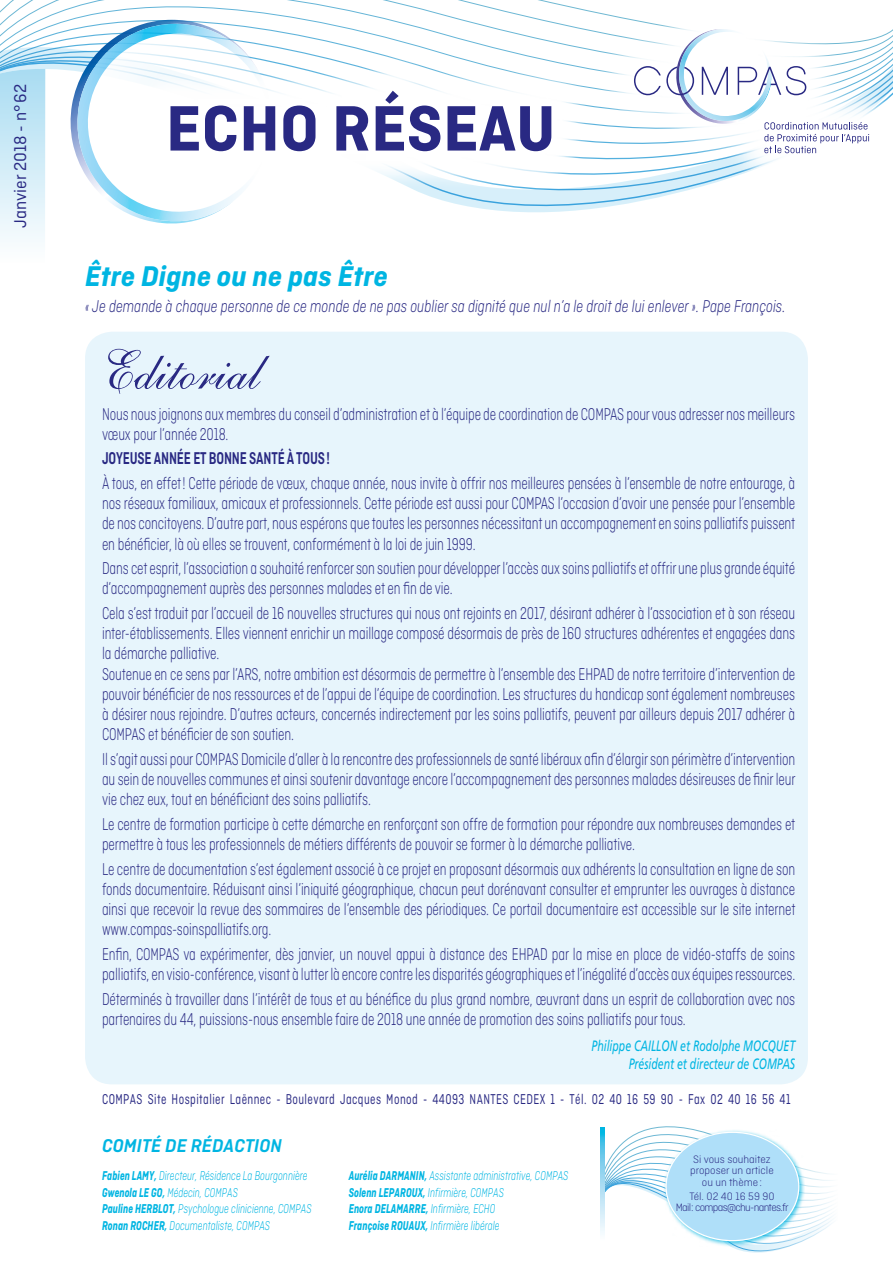
<style>
.page{position:relative;width:893px;height:1263px;background:#fff}
.page>*{position:absolute;margin:0;border:0;box-sizing:border-box;transform-origin:0 0}
.t1{font:700 67.5px "Ciutadella";color:#292983}
.t2{font:54px "Shelley Allegro BT";color:#292983}
.t3{font:italic 700 30px "Ciutadella";color:#00b5e2}
.t4{font:italic 600 19.5px "Ciutadella";color:#00b5e2}
.t5{font:300 18px/20.2px "Ciutadella";letter-spacing:-.01em;color:#292983;scale:.75 1}
.t6{font:italic 300 18px "Ciutadella";color:#292983;scale:.8 1}
.t7{font:600 18px "Ciutadella";letter-spacing:-.01em;color:#292983;scale:.75 1}
.t8{font:18px "Ciutadella";color:#292983}
.t9{font:15px "Ciutadella";letter-spacing:.04em;color:#292983;scale:.76 1}
.t10{font:italic 15px/18px "Frutiger";color:#00b5e2;text-align:right;scale:.7 1}
.t11{font:italic 300 13.5px/16.5px "Ciutadella";color:#00b5e2;scale:.75 1}
.t12{font:300 11.4px/11.4px "Ciutadella";color:#292983;text-align:center}
.t13{font:300 11.4px/11.4px "Ciutadella";letter-spacing:-.06em;color:#292983;text-align:center}
.s1{font-weight:700}
</style>
<div class="page">
<svg style="left:0;top:2px;width:676px;height:210px"></svg>
<svg style="left:70px;top:19px;width:213px;height:205px"></svg>
<div style="left:130px;top:51px;width:462px;height:141px;background:#fff"></div>
<svg style="left:594px;top:2px;width:299px;height:191px"></svg>
<svg style="left:634px;top:29px;width:235px;height:124px"></svg>
<div style="left:85px;top:332px;width:723px;height:752px;background:#e7f5fc;border-radius:27px"></div>
<svg style="left:0;top:68px;width:45px;height:174px;background:#ceeaf7"></svg>
<svg style="left:605px;top:1126px;width:228px;height:127px"></svg>
<div style="left:663px;top:1129px;width:141px;height:117px;background:#00b5e2;opacity:.75"></div>
<div style="left:666px;top:1132px;width:133px;height:108px;background:#afdff9;border-radius:50%"></div>
<svg style="left:601px;top:1127px;width:4px;height:107px"></svg>
<p class="t8" style="left:11px;top:228px;width:146px;rotate:-90deg">Janvier 2018 - n°62</p>
<h1 class="t1" style="left:166px;top:89px;width:391px">ECHO RÉSEAU</h1>
<h3 class="t3" style="left:85px;top:258px;width:304px">Être Digne ou ne pas Être</h3>
<p class="t6" style="left:85px;top:296px;width:877px">« Je demande à chaque personne de ce monde de ne pas oublier sa dignité que nul n’a le droit de lui enlever ». Pape François.</p>
<h2 class="t2" style="left:102px;top:338px;width:160px">Editorial</h2>
<p class="t5" style="left:102px;top:403px;width:926px">Nous nous joignons aux membres du conseil d’administration et à l’équipe de coordination de COMPAS pour vous adresser nos meilleurs vœux pour l’année 2018.</p>
<p class="t7" style="left:102px;top:448px;width:305px">JOYEUSE ANNÉE ET BONNE SANTÉ À TOUS!</p>
<p class="t5" style="left:102px;top:473px;width:926px;text-align:justify">À tous, en effet! Cette période de vœux, chaque année, nous invite à offrir nos meilleures pensées à l’ensemble de notre entourage, à nos réseaux familiaux, amicaux et professionnels. Cette période est aussi pour COMPAS l’occasion d’avoir une pensée pour l’ensemble de nos concitoyens. D’autre part, nous espérons que toutes les personnes nécessitant un accompagnement en soins palliatifs puissent en bénéficier, là où elles se trouvent, conformément à la loi de juin 1999.</p>
<p class="t5" style="left:102px;top:558px;width:926px">Dans cet esprit, l’association a souhaité renforcer son soutien pour développer l’accès aux soins palliatifs et offrir une plus grande équité d’accompagnement auprès des personnes malades et en fin de vie.</p>
<p class="t5" style="left:102px;top:603px;width:926px">Cela s’est traduit par l’accueil de 16 nouvelles structures qui nous ont rejoints en 2017, désirant adhérer à l’association et à son réseau inter-établissements. Elles viennent enrichir un maillage composé désormais de près de 160 structures adhérentes et engagées dans la démarche palliative.<br>Soutenue en ce sens par l’ARS, notre ambition est désormais de permettre à l’ensemble des EHPAD de notre territoire d’intervention de pouvoir bénéficier de nos ressources et de l’appui de l’équipe de coordination. Les structures du handicap sont également nombreuses à désirer nous rejoindre. D’autres acteurs, concernés indirectement par les soins palliatifs, peuvent par ailleurs depuis 2017 adhérer à COMPAS et bénéficier de son soutien.</p>
<p class="t5" style="left:102px;top:749px;width:926px;text-align:justify">Il s’agit aussi pour COMPAS Domicile d’aller à la rencontre des professionnels de santé libéraux afin d’élargir son périmètre d’intervention au sein de nouvelles communes et ainsi soutenir davantage encore l’accompagnement des personnes malades désireuses de finir leur vie chez eux, tout en bénéficiant des soins palliatifs.</p>
<p class="t5" style="left:102px;top:814px;width:926px">Le centre de formation participe à cette démarche en renforçant son offre de formation pour répondre aux nombreuses demandes et permettre à tous les professionnels de métiers différents de pouvoir se former à la démarche palliative.</p>
<p class="t5" style="left:102px;top:858px;width:926px;text-align:justify">Le centre de documentation s’est également associé à ce projet en proposant désormais aux adhérents la consultation en ligne de son fonds documentaire. Réduisant ainsi l’iniquité géographique, chacun peut dorénavant consulter et emprunter les ouvrages à distance ainsi que recevoir la revue des sommaires de l’ensemble des périodiques. Ce portail documentaire est accessible sur le site internet www.compas-soinspalliatifs.org.</p>
<p class="t5" style="left:102px;top:944px;width:926px">Enfin, COMPAS va expérimenter, dès janvier, un nouvel appui à distance des EHPAD par la mise en place de vidéo-staffs de soins palliatifs, en visio-conférence, visant à lutter là encore contre les disparités géographiques et l’inégalité d’accès aux équipes ressources.</p>
<p class="t5" style="left:102px;top:988px;width:926px">Déterminés à travailler dans l’intérêt de tous et au bénéfice du plus grand nombre, œuvrant dans un esprit de collaboration avec nos partenaires du 44, puissions-nous ensemble faire de 2018 une année de promotion des soins palliatifs pour tous.</p>
<p class="t10" style="left:592px;top:1037px;width:292px">Philippe CAILLON et Rodolphe MOCQUET<br>Président et directeur de COMPAS</p>
<p class="t9" style="left:102px;top:1091px;width:907px">COMPAS Site Hospitalier Laënnec - Boulevard Jacques Monod - 44093 NANTES CEDEX 1 - Tél. 02 40 16 59 90 - Fax 02 40 16 56 41</p>
<p class="t4" style="left:102px;top:1135px;width:182px">COMITÉ DE RÉDACTION</p>
<p class="t11" style="left:102px;top:1167px;width:281px"><span class="s1">Fabien LAMY,</span> Directeur, Résidence La Bourgonnière <span class="s1">Gwenola LE GO,</span> Médecin, COMPAS<br><span class="s1">Pauline HERBLOT,</span> Psychologue clinicienne, COMPAS <span class="s1">Ronan ROCHER,</span> Documentaliste, COMPAS</p>
<p class="t11" style="left:349px;top:1167px;width:295px"><span class="s1">Aurélia DARMANIN,</span> Assistante administrative, COMPAS <span class="s1">Solenn LEPAROUX,</span> Infirmière, COMPAS<br><span class="s1">Enora DELAMARRE,</span> Infirmière, ECHO<br><span class="s1">Françoise ROUAUX,</span> Infirmière libérale</p>
<p class="t12" style="left:690px;top:1153px;width:85px">Si vous souhaitez proposer un article ou un thème :</p>
<p class="t13" style="left:676px;top:1190px;width:114px">Tél. 02 40 16 59 90<br>Mail: compas@chu-nantes.fr</p>
</div>
